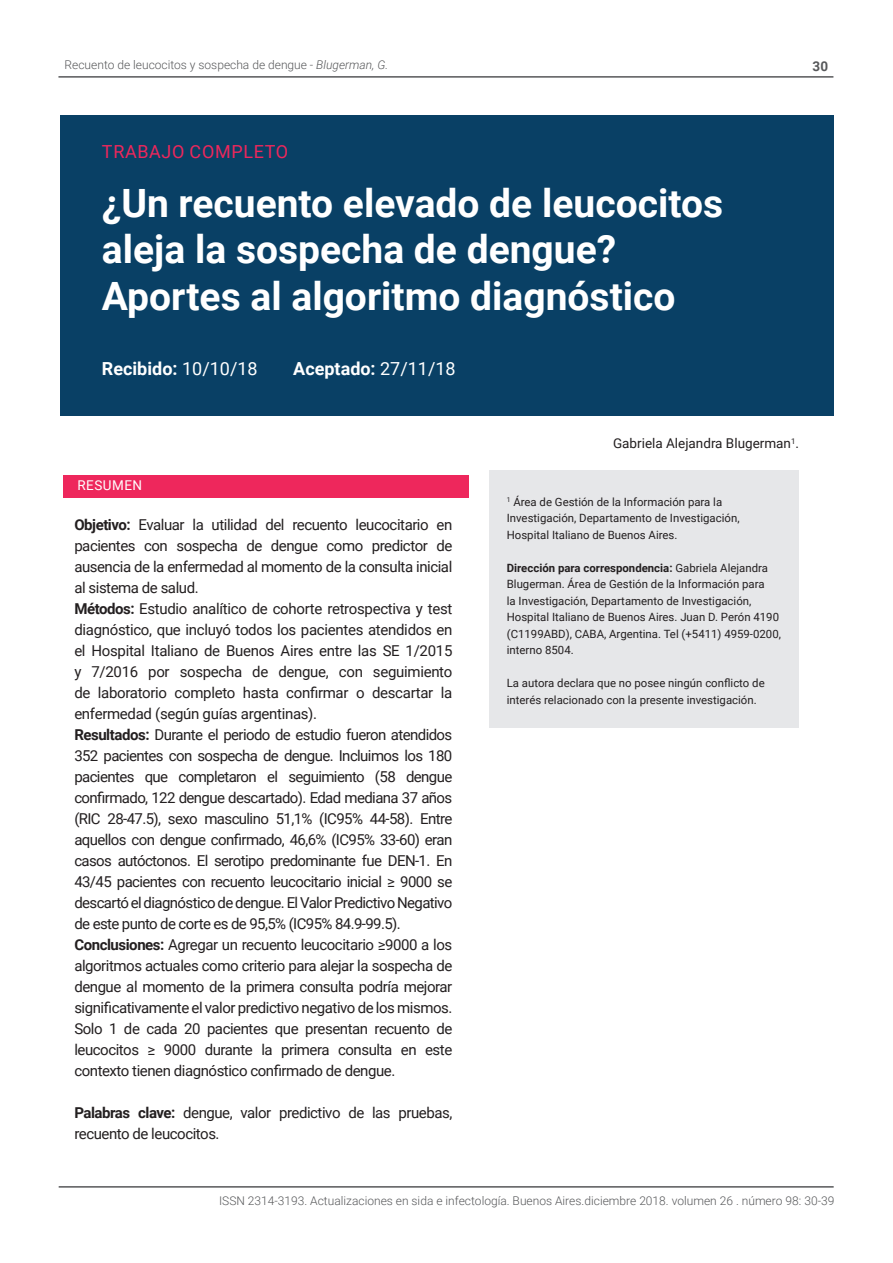
<style>
.page{position:relative;width:893px;height:1263px;background:#fff}
.page>*{position:absolute;margin:0;border:0;box-sizing:border-box;transform-origin:0 0}
.t1{font:700 39px/46.8px "Roboto";color:#fff}
.t2{font:700 18px "Roboto";color:#fff}
.t3{font:18px "Roboto";letter-spacing:.035em;color:#ee275c}
.t4{font:15px/21px "Roboto";letter-spacing:-.03em;color:#231f20}
.t5{font:13.5px "Roboto";color:#231f20}
.t6{font:13.5px "Roboto";letter-spacing:.035em;color:#fff}
.t7{font:700 13.5px "Roboto";color:#57585a}
.t8{font:300 12px "Roboto";color:#57585a}
.t9{font:11.4px/16.5px "Roboto";color:#231f20}
.s1{font-style:italic}
.s2{font-weight:400}
.s3{font-weight:700}
</style>
<div class="page">
<hr style="left:58px;top:76px;width:775px;height:2px;background:#57585a">
<hr style="left:59px;top:1186px;width:775px;height:1px;background:#57585a">
<div style="left:63px;top:475px;width:405px;height:22px;background:#ee275c"></div>
<div style="left:60px;top:115px;width:773px;height:300px;background:#094065"></div>
<div style="left:490px;top:470px;width:309px;height:258px;background:#e6e7e9"></div>
<p class="t8" style="left:65px;top:57px;width:325px">Recuento de leucocitos y sospecha de dengue - <span class="s1">Blugerman, G.</span></p>
<p class="t7" style="left:813px;top:57px;width:17px">30</p>
<p class="t3" style="left:102px;top:139px;width:188px">TRABAJO COMPLETO</p>
<h1 class="t1" style="left:102px;top:178px;width:623px">¿Un recuento elevado de leucocitos aleja la sospecha de dengue?<br>Aportes al algoritmo diagnóstico</h1>
<p class="t2" style="left:102px;top:356px;width:157px">Recibido: <span class="s2">10/10/18</span></p>
<p class="t2" style="left:293px;top:356px;width:164px">Aceptado: <span class="s2">27/11/18</span></p>
<p class="t6" style="left:78px;top:475px;width:66px">RESUMEN</p>
<p class="t4" style="left:74px;top:513px;width:380px"><span class="s3">Objetivo:</span> Evaluar la utilidad del recuento leucocitario en pacientes con sospecha de dengue como predictor de ausencia de la enfermedad al momento de la consulta inicial al sistema de salud.<br><span class="s3">Métodos:</span> Estudio analítico de cohorte retrospectiva y test diagnóstico, que incluyó todos los pacientes atendidos en el Hospital Italiano de Buenos Aires entre las SE 1/2015 y 7/2016 por sospecha de dengue, con seguimiento de laboratorio completo hasta confirmar o descartar la enfermedad (según guías argentinas).<br><span class="s3">Resultados:</span> Durante el periodo de estudio fueron atendidos 352 pacientes con sospecha de dengue. Incluimos los 180 pacientes que completaron el seguimiento (58 dengue confirmado, 122 dengue descartado). Edad mediana 37 años (RIC 28-47.5), sexo masculino 51,1% (IC95% 44-58). Entre aquellos con dengue confirmado, 46,6% (IC95% 33-60) eran casos autóctonos. El serotipo predominante fue DEN-1. En 43/45 pacientes con recuento leucocitario inicial ≥ 9000 se descartó el diagnóstico de dengue. El Valor Predictivo Negativo de este punto de corte es de 95,5% (IC95% 84.9-99.5).<br><span class="s3">Conclusiones:</span> Agregar un recuento leucocitario ≥9000 a los algoritmos actuales como criterio para alejar la sospecha de dengue al momento de la primera consulta podría mejorar significativamente el valor predictivo negativo de los mismos.<br>Solo 1 de cada 20 pacientes que presentan recuento de leucocitos ≥ 9000 durante la primera consulta en este contexto tienen diagnóstico confirmado de dengue.</p>
<p class="t4" style="left:74px;top:1101px;width:379px"><span class="s3">Palabras clave:</span> dengue, valor predictivo de las pruebas, recuento de leucocitos.</p>
<p class="t5" style="left:613px;top:434px;width:187px">Gabriela Alejandra Blugerman<sup>1</sup>.</p>
<p class="t9" style="left:507px;top:493px;width:234px"><sup>1</sup> Área de Gestión de la Información para la<br>Investigación, Departamento de Investigación,<br>Hospital Italiano de Buenos Aires.</p>
<p class="t9" style="left:507px;top:559px;width:276px"><span class="s3">Dirección para correspondencia:</span> Gabriela Alejandra Blugerman. Área de Gestión de la Información para<br>la Investigación, Departamento de Investigación, Hospital Italiano de Buenos Aires. Juan D. Perón 4190 (C1199ABD), CABA, Argentina. Tel (+5411) 4959-0200, interno 8504.</p>
<p class="t9" style="left:507px;top:675px;width:259px">La autora declara que no posee ningún conflicto de interés relacionado con la presente investigación.</p>
<p class="t8" style="left:219px;top:1192px;width:617px">ISSN 2314-3193. Actualizaciones en sida e infectología. Buenos Aires.diciembre 2018. volumen 26 . número 98: 30-39</p>
</div>
